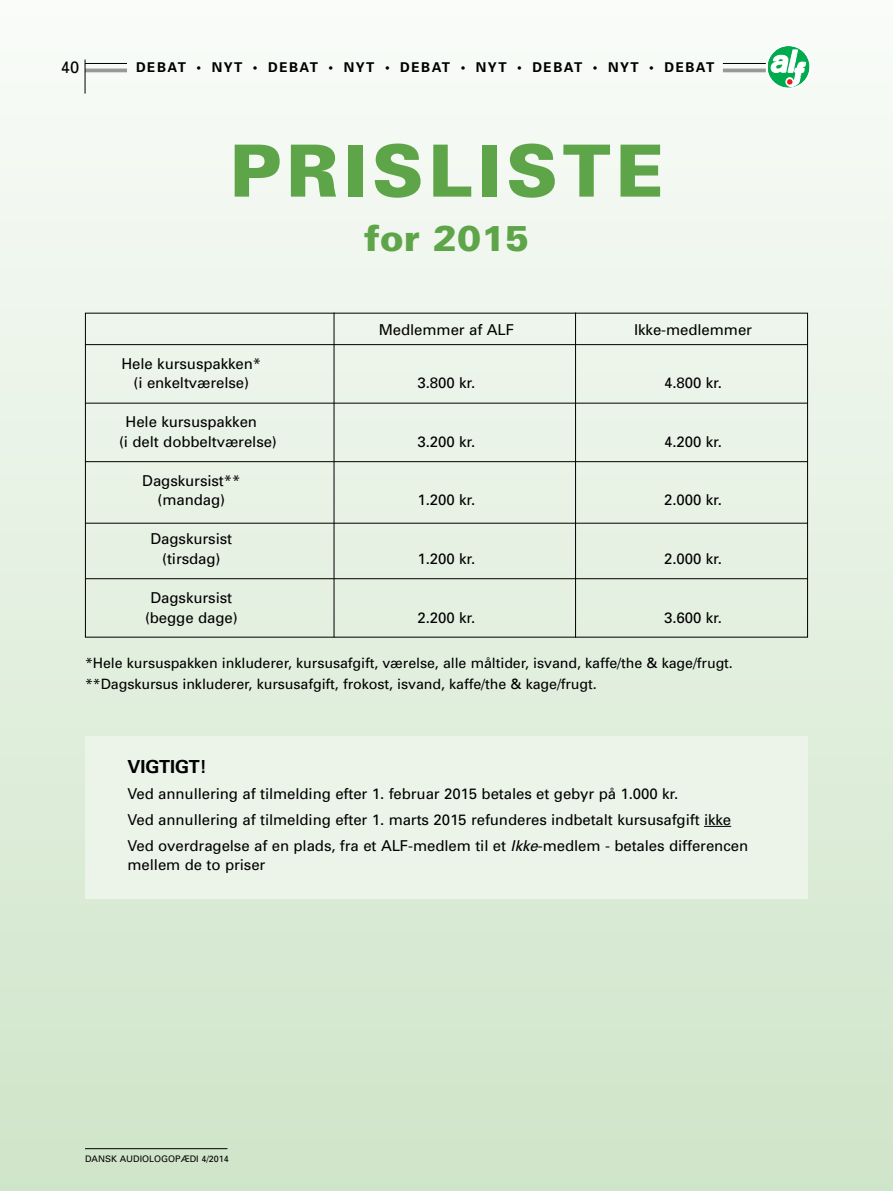
<style>
.page{position:relative;width:893px;height:1191px;background:#fff}
.page>*{position:absolute;margin:0;border:0;box-sizing:border-box;transform-origin:0 0}
.t1{font:900 72px "Univers";letter-spacing:.065em;color:#5ea549}
.t2{font:900 36px "Univers";color:#5ea549}
.t3{font:700 18px "Univers";letter-spacing:-.005em;color:#000}
.t4{font:16.5px "Univers";color:#000}
.t5{font:15px/19.5px "Univers";letter-spacing:-.005em;color:#000;text-align:center}
.t6{font:14.25px/21px "Univers";letter-spacing:-.005em;color:#000}
.t7{font:700 13.5px "Univers";letter-spacing:.11em;color:#000}
.t8{font:9px "Univers";color:#000}
.s1{font-style:italic}
</style>
<div class="page">
<div style="left:0;top:0;width:893px;height:1191px;background:linear-gradient(to bottom,#f8fbf8,#cfe4c9)"></div>
<hr style="left:85px;top:63px;width:42px;height:1px;background:#000">
<hr style="left:723px;top:63px;width:43px;height:1px;background:#000">
<hr style="left:85px;top:69px;width:42px;height:3px;background:#999">
<hr style="left:723px;top:69px;width:43px;height:3px;background:#999">
<svg style="left:766px;top:45px;width:45px;height:44px"></svg>
<hr style="left:85px;top:60px;width:1px;height:34px;background:#000">
<hr style="left:85px;top:1148px;width:142px;height:1px;background:#000">
<div style="left:85px;top:736px;width:723px;height:162px;background:#ecf4e9"></div>
<svg style="left:704px;top:826px;width:27px;height:1px"></svg>
<hr style="left:334px;top:312px;width:1px;height:325px;background:#000">
<hr style="left:575px;top:312px;width:1px;height:325px;background:#000">
<hr style="left:85px;top:403px;width:723px;height:1px;background:#000">
<hr style="left:85px;top:344px;width:723px;height:1px;background:#000">
<hr style="left:85px;top:461px;width:723px;height:1px;background:#000">
<hr style="left:85px;top:523px;width:723px;height:1px;background:#000">
<hr style="left:85px;top:578px;width:723px;height:1px;background:#000">
<p class="t4" style="left:61px;top:61px;width:20px">40</p>
<p class="t7" style="left:136px;top:62px;width:580px">DEBAT • NYT • DEBAT • NYT • DEBAT • NYT • DEBAT • NYT • DEBAT</p>
<h1 class="t1" style="left:229px;top:145px;width:436px">PRISLISTE</h1>
<h2 class="t2" style="left:364px;top:225px;width:167px">for 2015</h2>
<p class="t5" style="left:121px;top:355px;width:141px">Hele kursuspakken* (i enkeltværelse)</p>
<p class="t5" style="left:119px;top:414px;width:159px;text-align:left;text-indent:7px">Hele kursuspakken<br>(i delt dobbeltværelse)</p>
<p class="t5" style="left:142px;top:472px;width:100px">Dagskursist** (mandag)</p>
<p class="t5" style="left:151px;top:531px;width:83px">Dagskursist (tirsdag)</p>
<p class="t5" style="left:379px;top:322px;width:137px">Medlemmer af ALF</p>
<p class="t5" style="left:634px;top:322px;width:119px">Ikke-medlemmer</p>
<p class="t5" style="left:418px;top:375px;width:59px">3.800 kr.</p>
<p class="t5" style="left:664px;top:375px;width:59px">4.800 kr.</p>
<p class="t5" style="left:418px;top:433px;width:59px">3.200 kr.</p>
<p class="t5" style="left:664px;top:433px;width:59px">4.200 kr.</p>
<p class="t5" style="left:418px;top:492px;width:59px">1.200 kr.</p>
<p class="t5" style="left:664px;top:492px;width:59px">2.000 kr.</p>
<p class="t5" style="left:418px;top:550px;width:59px">1.200 kr.</p>
<p class="t5" style="left:664px;top:550px;width:59px">2.000 kr.</p>
<p class="t5" style="left:145px;top:589px;width:94px">Dagskursist (begge dage)</p>
<p class="t5" style="left:418px;top:609px;width:59px">2.200 kr.</p>
<p class="t5" style="left:664px;top:609px;width:59px">3.600 kr.</p>
<p class="t6" style="left:85px;top:653px;width:649px">*Hele kursuspakken inkluderer, kursusafgift, værelse, alle måltider, isvand, kaffe/the &amp; kage/frugt. **Dagskursus inkluderer, kursusafgift, frokost, isvand, kaffe/the &amp; kage/frugt.</p>
<p class="t3" style="left:128px;top:760px;width:81px">VIGTIGT!</p>
<p class="t5" style="left:128px;top:782px;width:622px;line-height:26px;text-align:left">Ved annullering af tilmelding efter 1. februar 2015 betales et gebyr på 1.000 kr.<br>Ved annullering af tilmelding efter 1. marts 2015 refunderes indbetalt kursusafgift ikke<br>Ved overdragelse af en plads, fra et ALF-medlem til et <span class="s1">Ikke</span>-medlem - betales differencen</p>
<p class="t5" style="left:128px;top:856px;width:139px">mellem de to priser</p>
<p class="t8" style="left:85px;top:1155px;width:145px">DANSK AUDIOLOGOPÆDI 4/2014</p>
</div>
